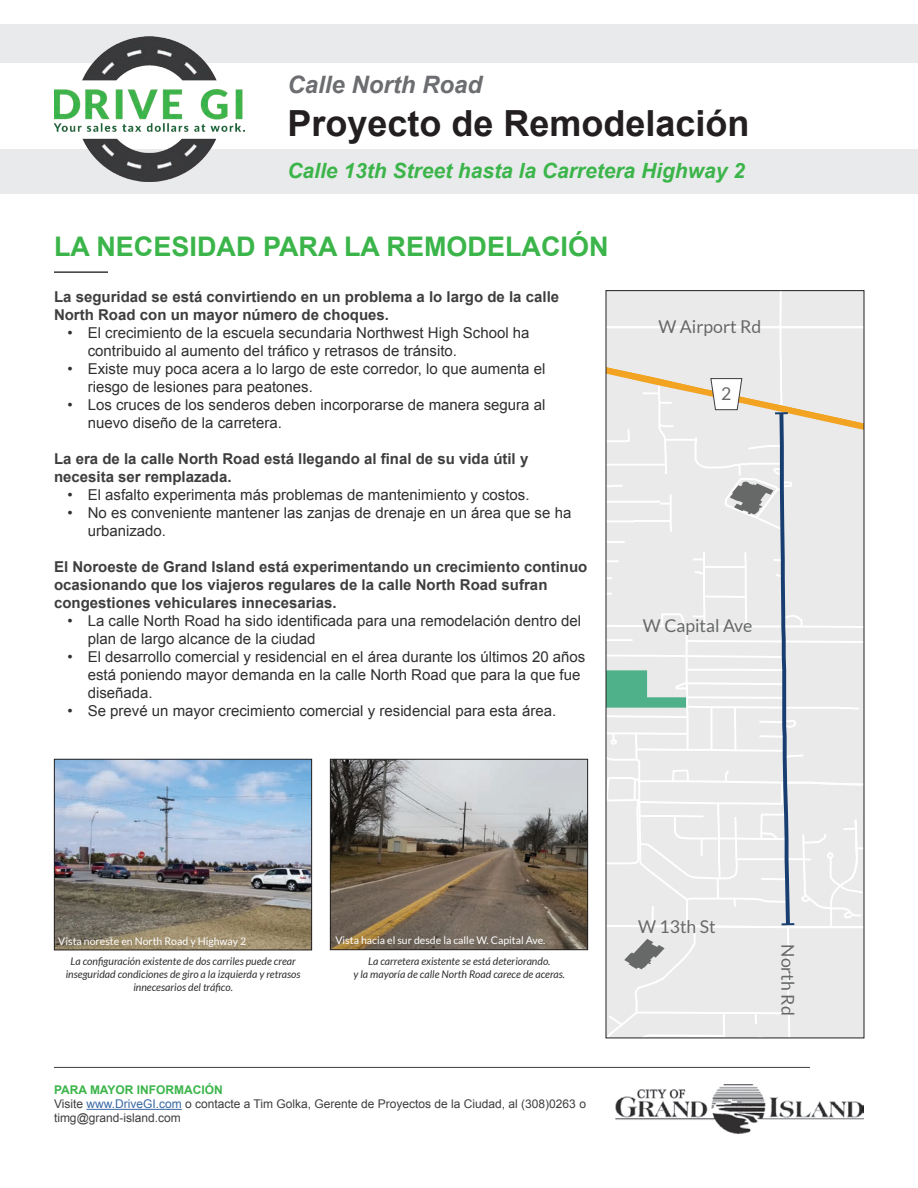
<style>
.page{position:relative;width:918px;height:1188px;background:#fff}
.page>*{position:absolute;margin:0;border:0;box-sizing:border-box;transform-origin:0 0}
.t1{font:700 36px "Arial";color:#231f20}
.t2{font:700 27px "Arial";color:#3bb54a}
.t3{font:italic 700 24px "Arial";color:#6c6d70}
.t4{font:italic 700 21px "Arial";color:#3bb54a}
.t5{font:17.7px "Lato";color:#676868}
.t6{font:15px/18px "Arial";color:#312f30}
.t7{font:700 15px/18px "Arial";color:#3e3e3f}
.t8{font:12px/14.4px "Arial";color:#3e3e3f}
.t9{font:italic 10.5px/12.6px "Lato";color:#312f30;text-align:center}
.t10{font:10.5px "Lato";color:#fff}
.s1{font-weight:700;color:#3bb54a}
.s2{color:#3667a4}
</style>
<div class="page">
<div style="left:0;top:24px;width:918px;height:170px;background:#e9eaeb"></div>
<div style="left:0;top:63px;width:918px;height:85px;background:#fff"></div>
<img style="left:54px;top:36px;width:190px;height:146px">
<img style="left:615px;top:1085px;width:249px;height:49px">
<img style="left:56px;top:761px;width:254px;height:187px">
<div style="left:54px;top:759px;width:258px;height:191px;border:1px solid #231f20"></div>
<img style="left:332px;top:761px;width:254px;height:187px">
<div style="left:330px;top:759px;width:258px;height:191px;border:1px solid #231f20"></div>
<svg style="left:606px;top:291px;width:258px;height:747px;background:#e4e4e3"></svg>
<hr style="left:54px;top:271px;width:54px;height:2px;background:#393a3b">
<hr style="left:86px;top:1109px;width:96px;height:1px;background:#3667a4">
<hr style="left:54px;top:1067px;width:756px;height:1px;background:#3e3e3f">
<h3 class="t3" style="left:287px;top:69px;width:196px">Calle North Road</h3>
<h1 class="t1" style="left:287px;top:99px;width:464px">Proyecto de Remodelación</h1>
<h3 class="t4" style="left:287px;top:157px;width:459px">Calle 13th Street hasta la Carretera Highway 2</h3>
<h2 class="t2" style="left:54px;top:229px;width:556px">LA NECESIDAD PARA LA REMODELACIÓN</h2>
<p class="t7" style="left:54px;top:288px;width:507px">La seguridad se está convirtiendo en un problema a lo largo de la calle<br>North Road con un mayor número de choques.</p>
<p class="t6" style="left:88px;top:323px;width:443px;text-indent:-20px">• El crecimiento de la escuela secundaria Northwest High School ha contribuido al aumento del tráfico y retrasos de tránsito.</p>
<p class="t6" style="left:88px;top:359px;width:459px;text-indent:-20px">• Existe muy poca acera a lo largo de este corredor, lo que aumenta el riesgo de lesiones para peatones.</p>
<p class="t6" style="left:88px;top:395px;width:459px;text-indent:-20px">• Los cruces de los senderos deben incorporarse de manera segura al nuevo diseño de la carretera.</p>
<p class="t7" style="left:54px;top:450px;width:476px">La era de la calle North Road está llegando al final de su vida útil y necesita ser remplazada.</p>
<p class="t6" style="left:68px;top:485px;width:464px">• El asfalto experimenta más problemas de mantenimiento y costos.</p>
<p class="t6" style="left:88px;top:503px;width:485px;text-indent:-20px">• No es conveniente mantener las zanjas de drenaje en un área que se ha urbanizado.</p>
<p class="t7" style="left:54px;top:558px;width:535px">El Noroeste de Grand Island está experimentando un crecimiento continuo ocasionando que los viajeros regulares de la calle North Road sufran congestiones vehiculares innecesarias.</p>
<p class="t6" style="left:88px;top:611px;width:495px;text-indent:-20px">• La calle North Road ha sido identificada para una remodelación dentro del plan de largo alcance de la ciudad</p>
<p class="t6" style="left:88px;top:647px;width:499px;text-indent:-20px">• El desarrollo comercial y residencial en el área durante los últimos 20 años está poniendo mayor demanda en la calle North Road que para la que fue diseñada.</p>
<p class="t6" style="left:68px;top:701px;width:490px">• Se prevé un mayor crecimiento comercial y residencial para esta área.</p>
<p class="t5" style="left:659px;top:317px;width:104px">W Airport Rd</p>
<p class="t5" style="left:721px;top:384px;width:12px">2</p>
<p class="t5" style="left:643px;top:616px;width:111px">W Capital Ave</p>
<p class="t10" style="left:58px;top:936px;width:189px">Vista noreste en North Road y Highway 2</p>
<p class="t10" style="left:335px;top:935px;width:212px">Vista hacia el sur desde la calle W. Capital Ave.</p>
<p class="t9" style="left:66px;top:956px;width:236px">La configuración existente de dos carriles puede crear inseguridad condiciones de giro a la izquierda y retrasos innecesarios del tráfico.</p>
<p class="t9" style="left:353px;top:955px;width:213px">La carretera existente se está deteriorando.<br>y la mayoría de calle North Road carece de aceras.</p>
<p class="t8" style="left:54px;top:1082px;width:534px"><span class="s1">PARA MAYOR INFORMACIÓN<br></span>Visite <span class="s2">www.DriveGI.com</span> o contacte a Tim Golka, Gerente de Proyectos de la Ciudad, al (308)0263 o timg@grand-island.com</p>
<p class="t5" style="left:638px;top:917px;width:79px">W 13th St</p>
<p class="t5" style="left:798px;top:944px;width:73px;rotate:90deg">North Rd</p>
</div>
